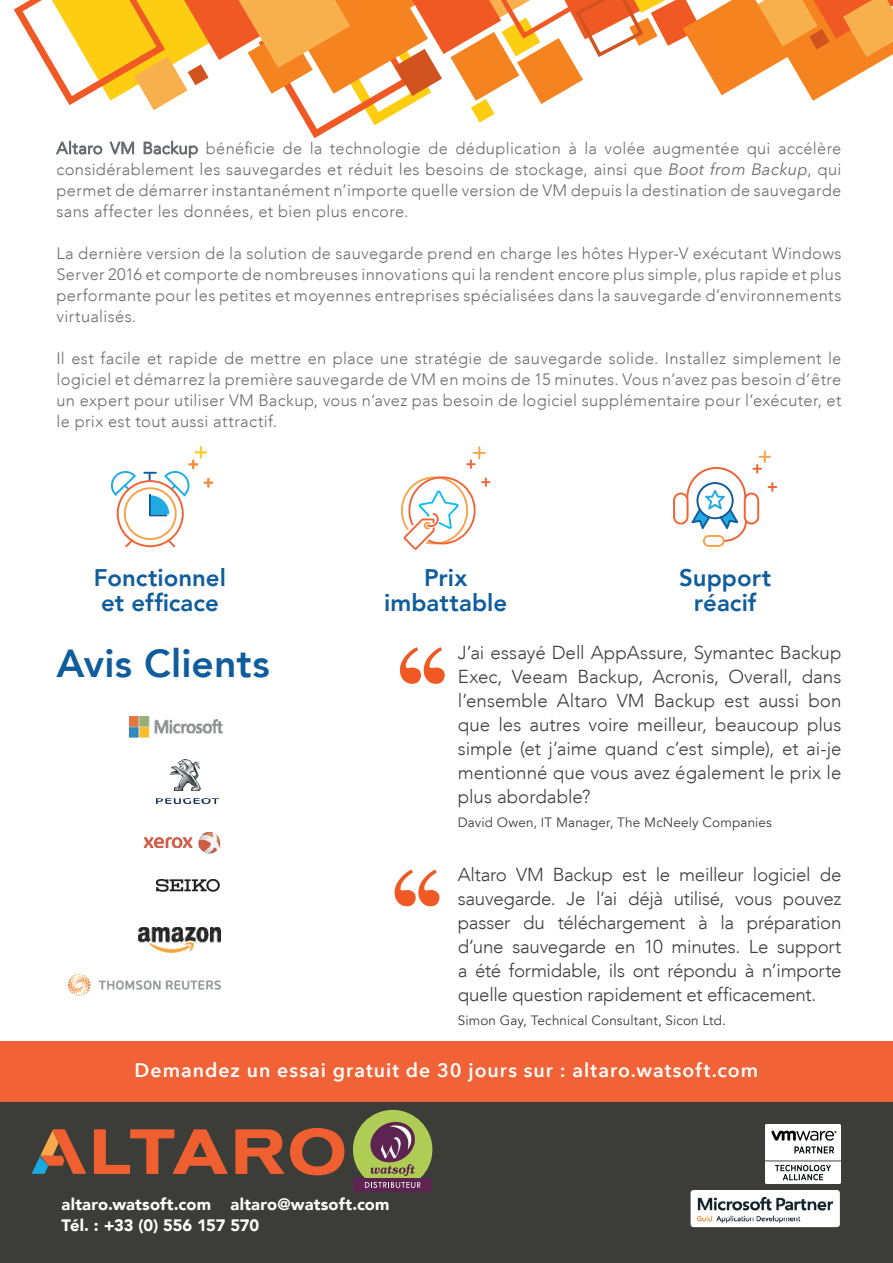
<style>
.page{position:relative;width:893px;height:1263px;background:#fff}
.page>*{position:absolute;margin:0;border:0;box-sizing:border-box;transform-origin:0 0}
.t1{font:800 39px "Avenir LT";letter-spacing:.005em;color:#105d9d}
.t2{font:800 24px/25.5px "Avenir LT";color:#105d9d;text-align:center}
.t3{font:600 19.5px "Avenir Next";letter-spacing:.05em;color:#fff}
.t4{font:300 18.75px/24px "Avenir LT";letter-spacing:-.005em;color:#3e3e3f;text-align:justify}
.t5{font:300 16.5px/21px "Avenir LT";letter-spacing:.02em;color:#6c6d70;text-align:justify}
.t6{font:900 16.5px/21px "Avenir LT";letter-spacing:.005em;color:#fff}
.t7{font:13.5px "Avenir LT";letter-spacing:.01em;color:#3e3e3f}
.s1{font-family:"Avenir Next";font-weight:400;font-style:italic}
</style>
<div class="page">
<div style="left:0;top:1098px;width:893px;height:165px;background:#3c3d39"></div>
<div style="left:0;top:1041px;width:893px;height:60px;background:#f16336"></div>
<svg style="left:14px;top:0;width:879px;height:158px"></svg>
<svg style="left:400px;top:647px;width:45px;height:37px"></svg>
<svg style="left:395px;top:869px;width:44px;height:37px"></svg>
<img style="left:157px;top:759px;width:62px;height:44px">
<img style="left:157px;top:879px;width:63px;height:13px">
<img style="left:143px;top:832px;width:78px;height:22px">
<img style="left:68px;top:975px;width:152px;height:21px">
<img style="left:138px;top:927px;width:83px;height:25px">
<img style="left:129px;top:717px;width:94px;height:20px">
<svg style="left:111px;top:446px;width:102px;height:101px"></svg>
<svg style="left:673px;top:451px;width:104px;height:96px"></svg>
<svg style="left:401px;top:446px;width:89px;height:104px"></svg>
<div style="left:691px;top:1190px;width:149px;height:37px;background:#fff;border-radius:3px"></div>
<img style="left:697px;top:1197px;width:136px;height:26px">
<img style="left:766px;top:1125px;width:74px;height:58px">
<div style="left:353px;top:1110px;width:79px;height:79px;background:#afcd55;border-radius:50%"></div>
<svg style="left:370px;top:1121px;width:45px;height:55px"></svg>
<div style="left:354px;top:1179px;width:78px;height:13px;background:#5d2351"></div>
<svg style="left:365px;top:1182px;width:56px;height:6px"></svg>
<svg style="left:94px;top:1129px;width:134px;height:45px"></svg>
<svg style="left:235px;top:1129px;width:49px;height:45px"></svg>
<svg style="left:290px;top:1128px;width:54px;height:47px"></svg>
<svg style="left:32px;top:1129px;width:54px;height:45px"></svg>
<p class="t5" style="left:56px;top:138px;width:786px">Altaro VM Backup bénéficie de la technologie de déduplication à la volée augmentée qui accélère considérablement les sauvegardes et réduit les besoins de stockage, ainsi que <span class="s1">Boot from Backup</span>, qui permet de démarrer instantanément n’importe quelle version de VM depuis la destination de sauvegarde sans affecter les données, et bien plus encore.</p>
<p class="t5" style="left:56px;top:243px;width:786px">La dernière version de la solution de sauvegarde prend en charge les hôtes Hyper-V exécutant Windows Server 2016 et comporte de nombreuses innovations qui la rendent encore plus simple, plus rapide et plus performante pour les petites et moyennes entreprises spécialisées dans la sauvegarde d’environnements virtualisés.</p>
<p class="t5" style="left:56px;top:348px;width:786px">Il est facile et rapide de mettre en place une stratégie de sauvegarde solide. Installez simplement le logiciel et démarrez la première sauvegarde de VM en moins de 15 minutes. Vous n’avez pas besoin d’être un expert pour utiliser VM Backup, vous n’avez pas besoin de logiciel supplémentaire pour l’exécuter, et le prix est tout aussi attractif.</p>
<h2 class="t2" style="left:94px;top:565px;width:134px">Fonctionnel et efficace</h2>
<h2 class="t2" style="left:384px;top:564px;width:125px">Prix imbattable</h2>
<h2 class="t2" style="left:679px;top:565px;width:93px">Support réacif</h2>
<h1 class="t1" style="left:57px;top:640px;width:215px">Avis Clients</h1>
<p class="t4" style="left:458px;top:641px;width:385px">J’ai essayé Dell AppAssure, Symantec Backup Exec, Veeam Backup, Acronis, Overall, dans l’ensemble Altaro VM Backup est aussi bon que les autres voire meilleur, beaucoup plus simple (et j’aime quand c’est simple), et ai-je mentionné que vous avez également le prix le plus abordable?</p>
<p class="t7" style="left:458px;top:815px;width:316px">David Owen, IT Manager, The McNeely Companies</p>
<p class="t4" style="left:458px;top:863px;width:385px">Altaro VM Backup est le meilleur logiciel de sauvegarde. Je l’ai déjà utilisé, vous pouvez passer du téléchargement à la préparation d’une sauvegarde en 10 minutes. Le support a été formidable, ils ont répondu à n’importe quelle question rapidement et efficacement.</p>
<p class="t7" style="left:458px;top:1013px;width:270px">Simon Gay, Technical Consultant, Sicon Ltd.</p>
<p class="t3" style="left:135px;top:1053px;width:625px">Demandez un essai gratuit de 30 jours sur : altaro.watsoft.com</p>
<p class="t6" style="left:62px;top:1194px;width:329px">altaro.watsoft.com altaro@watsoft.com<br>Tél. : +33 (0) 556 157 570</p>
</div>
